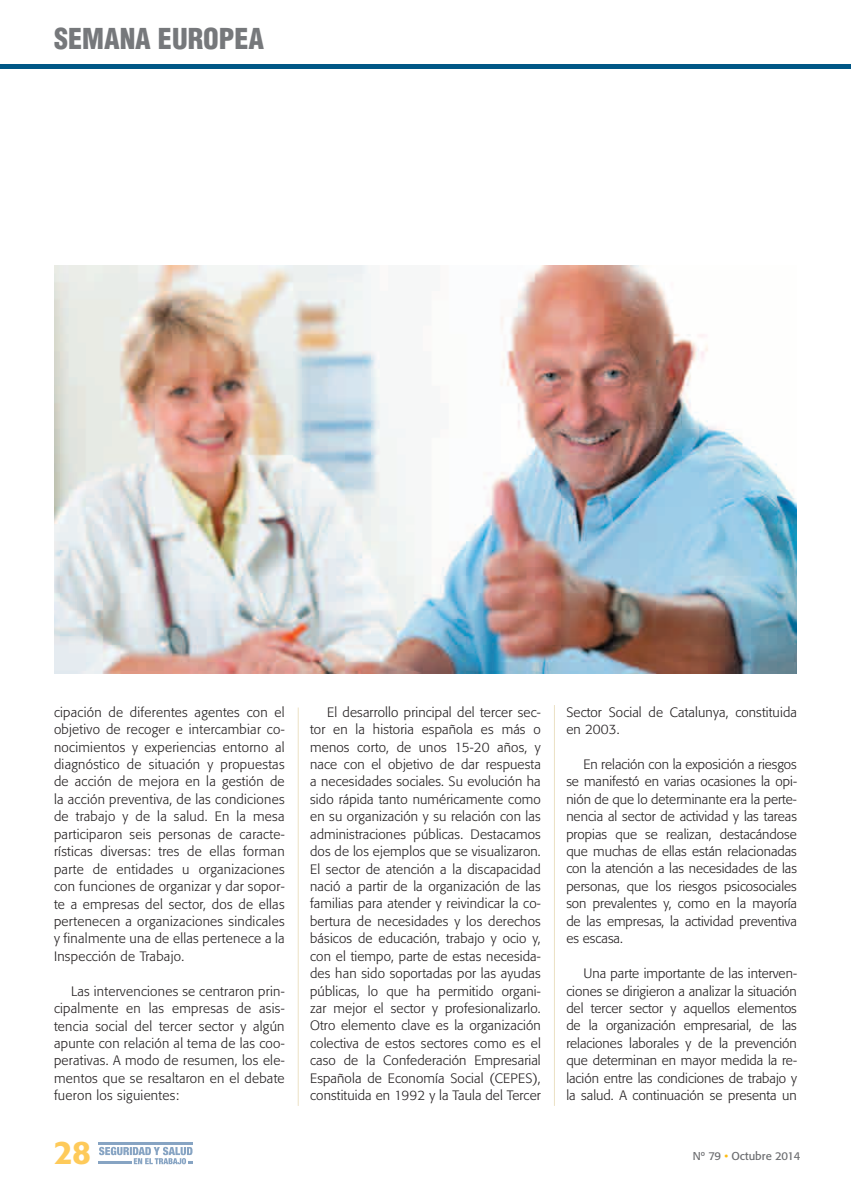
<style>
.page{position:relative;width:851px;height:1191px;background:#fff}
.page>*{position:absolute;margin:0;border:0;box-sizing:border-box;transform-origin:0 0}
.t1{font:500 32.4px "Formata";color:#feca5a}
.t2{font:900 condensed 28.05px "Helvetica LT Std";color:#76787b}
.t3{font:300 13.5px/17.4px "Formata";letter-spacing:.01em;color:#231f20;text-align:justify}
.t4{font:11.25px "Formata";color:#6c6d70}
.s1{color:#fdbc12}
</style>
<div class="page">
<hr style="left:554px;top:705px;width:1px;height:401px;background:#ece1c5">
<hr style="left:0;top:65px;width:850px;height:4px;background:#005786">
<hr style="left:98px;top:1142px;width:95px;height:2px;background:#87a4c3">
<hr style="left:98px;top:1161px;width:34px;height:3px;background:#87a4c3">
<svg style="left:99px;top:1146px;width:94px;height:18px"></svg>
<hr style="left:298px;top:707px;width:1px;height:399px;background:#ece1c5">
<img style="left:54px;top:265px;width:742px;height:408px">
<h2 class="t2" style="left:54px;top:21px;width:212px">SEMANA EUROPEA</h2>
<p class="t3" style="left:54px;top:703px;width:232px">cipación de diferentes agentes con el objetivo de recoger e intercambiar co&shy;nocimientos y experiencias entorno al diagnóstico de situación y propuestas de acción de mejora en la gestión de la acción preventiva, de las condiciones de trabajo y de la salud. En la mesa participaron seis personas de caracte&shy;rísticas diversas: tres de ellas forman parte de entidades u organizaciones con funciones de organizar y dar sopor&shy;te a empresas del sector, dos de ellas pertenecen a organizaciones sindicales y finalmente una de ellas pertenece a la Inspección de Trabajo.</p>
<p class="t3" style="left:54px;top:982px;width:232px;text-indent:17px">Las intervenciones se centraron prin&shy;cipalmente en las empresas de asis&shy;tencia social del tercer sector y algún apunte con relación al tema de las coo&shy;perativas. A modo de resumen, los ele&shy;mentos que se resaltaron en el debate fueron los siguientes:</p>
<p class="t3" style="left:310px;top:703px;width:232px;text-indent:17px">El desarrollo principal del tercer sec&shy;tor en la historia española es más o menos corto, de unos 15-20 años, y nace con el objetivo de dar respuesta a necesidades sociales. Su evolución ha sido rápida tanto numéricamente como en su organización y su relación con las administraciones públicas. Destacamos dos de los ejemplos que se visualizaron.<br>El sector de atención a la discapacidad nació a partir de la organización de las familias para atender y reivindicar la co&shy;bertura de necesidades y los derechos básicos de educación, trabajo y ocio y, con el tiempo, parte de estas necesida&shy;des han sido soportadas por las ayudas públicas, lo que ha permitido organi&shy;zar mejor el sector y profesionalizarlo.<br>Otro elemento clave es la organización colectiva de estos sectores como es el caso de la Confederación Empresarial Española de Economía Social (CEPES), constituida en 1992 y la Taula del Tercer</p>
<p class="t3" style="left:566px;top:703px;width:232px">Sector Social de Catalunya, constituida en 2003.</p>
<p class="t3" style="left:566px;top:755px;width:232px;text-indent:17px">En relación con la exposición a riesgos se manifestó en varias ocasiones la opi&shy;nión de que lo determinante era la perte&shy;nencia al sector de actividad y las tareas propias que se realizan, destacándose que muchas de ellas están relacionadas con la atención a las necesidades de las personas, que los riesgos psicosociales son prevalentes y, como en la mayoría de las empresas, la actividad preventiva es escasa.</p>
<p class="t3" style="left:566px;top:964px;width:232px;text-indent:17px">Una parte importante de las interven&shy;ciones se dirigieron a analizar la situación del tercer sector y aquellos elementos de la organización empresarial, de las relaciones laborales y de la prevención que determinan en mayor medida la re&shy;lación entre las condiciones de trabajo y la salud. A continuación se presenta un</p>
<h1 class="t1" style="left:54px;top:1132px;width:39px">28</h1>
<p class="t4" style="left:692px;top:1149px;width:109px">Nº 79 <span class="s1">•</span> Octubre 2014</p>
</div>
